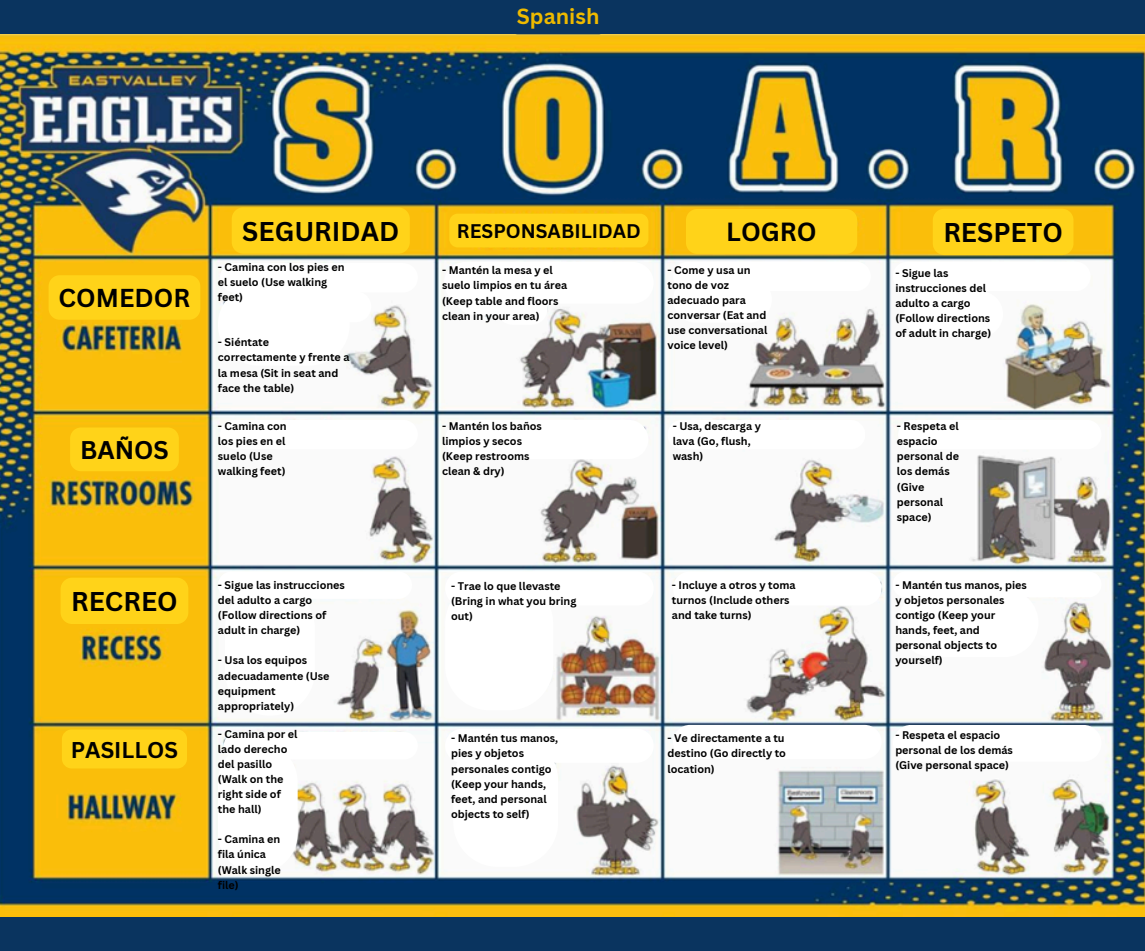
<style>
.page{position:relative;width:1145px;height:951px;background:#fff}
.page>*{position:absolute;margin:0;border:0;box-sizing:border-box;transform-origin:0 0}
.t1{font:700 26.4px "Canva Sans";color:#000}
.t2{font:700 25.53px "Canva Sans";color:#000}
.t3{font:700 25.2px "Canva Sans";color:#000}
.t4{font:700 24.9px "Canva Sans";color:#000}
.t5{font:700 22.2px "Canva Sans";color:#000}
.t6{font:700 21.3px "Canva Sans";color:#eeba00}
.t7{font:700 19.2px "Canva Sans";color:#000}
.t8{font:700 10.8px/15.1px "Canva Sans";color:#000}
</style>
<div class="page">
<div style="left:0;top:0;width:1145px;height:950px;background:#0a345f"></div>
<img style="left:0;top:35px;width:1145px;height:881px">
<div style="left:232px;top:207px;width:178px;height:47px;background:#ffd319;border-radius:12px"></div>
<div style="left:449px;top:214px;width:199px;height:33px;background:#ffd319;border-radius:8px"></div>
<div style="left:686px;top:209px;width:171px;height:45px;background:#ffd319"></div>
<div style="left:933px;top:209px;width:140px;height:46px;background:#ffd319;border-radius:12px"></div>
<div style="left:49px;top:275px;width:151px;height:45px;background:#ffd319;border-radius:11px"></div>
<div style="left:70px;top:427px;width:109px;height:44px;background:#ffd319"></div>
<div style="left:61px;top:577px;width:127px;height:47px;background:#ffd319"></div>
<div style="left:62px;top:729px;width:125px;height:39px;background:#ffd319;border-radius:10px"></div>
<div style="left:218px;top:571px;width:194px;height:28px;background:#fff"></div>
<div style="left:445px;top:420px;width:203px;height:39px;background:#fff"></div>
<div style="left:893px;top:261px;width:197px;height:30px;background:#fff;border-radius:15px"></div>
<div style="left:904px;top:291px;width:99px;height:46px;background:#fff;border-radius:23px"></div>
<div style="left:673px;top:261px;width:198px;height:30px;background:#fff;border-radius:15px"></div>
<div style="left:673px;top:277px;width:99px;height:46px;background:#fff;border-radius:23px"></div>
<div style="left:667px;top:420px;width:198px;height:29px;background:#fff;border-radius:15px"></div>
<div style="left:898px;top:420px;width:203px;height:29px;background:#fff;border-radius:15px"></div>
<div style="left:673px;top:571px;width:208px;height:34px;background:#fff;border-radius:17px"></div>
<svg style="left:893px;top:571px;width:208px;height:86px;background:#f4f3f1"></svg>
<div style="left:893px;top:724px;width:208px;height:37px;background:#fff"></div>
<div style="left:673px;top:724px;width:208px;height:35px;background:#fff;border-radius:17px"></div>
<div style="left:445px;top:571px;width:209px;height:34px;background:#fff;border-radius:17px"></div>
<div style="left:445px;top:728px;width:209px;height:34px;background:#fff;border-radius:17px"></div>
<div style="left:220px;top:419px;width:198px;height:30px;background:#fff;border-radius:15px"></div>
<div style="left:445px;top:579px;width:108px;height:131px;background:#fff;border-radius:45px"></div>
<svg style="left:218px;top:732px;width:200px;height:141px;background:#e2e0db"></svg>
<div style="left:225px;top:584px;width:90px;height:131px;background:#fff;border-radius:45px"></div>
<div style="left:453px;top:735px;width:105px;height:131px;background:#fff;border-radius:45px"></div>
<div style="left:220px;top:263px;width:198px;height:29px;background:#fff;border-radius:15px"></div>
<div style="left:218px;top:284px;width:153px;height:81px;background:#fff"></div>
<svg style="left:444px;top:262px;width:210px;height:63px;background:#fbfbf9"></svg>
<p class="t6" style="left:517px;top:1px;width:84px">Spanish</p>
<h2 class="t3" style="left:59px;top:280px;width:133px">COMEDOR</h2>
<h1 class="t4" style="left:80px;top:432px;width:90px">BAÑOS</h1>
<p class="t1" style="left:71px;top:582px;width:108px">RECREO</p>
<p class="t5" style="left:71px;top:733px;width:109px">PASILLOS</p>
<p class="t1" style="left:242px;top:212px;width:158px">SEGURIDAD</p>
<h1 class="t7" style="left:457px;top:217px;width:185px">RESPONSABILIDAD</h1>
<h1 class="t2" style="left:726px;top:214px;width:92px">LOGRO</h1>
<h1 class="t1" style="left:943px;top:214px;width:121px">RESPETO</h1>
<p class="t8" style="left:218px;top:259px;width:128px">- Camina con los pies en el suelo (Use walking feet)</p>
<p class="t8" style="left:218px;top:334px;width:133px">- Siéntate correctamente y frente a la mesa (Sit in seat and face the table)</p>
<p class="t8" style="left:218px;top:418px;width:70px">- Camina con los pies en el suelo (Use walking feet)</p>
<p class="t8" style="left:218px;top:577px;width:129px">- Sigue las instrucciones del adulto a cargo (Follow directions of adult in charge)</p>
<h4 class="t8" style="left:218px;top:652px;width:113px">- Usa los equipos adecuadamente (Use equipment appropriately)</h4>
<p class="t8" style="left:218px;top:726px;width:81px">- Camina por el lado derecho del pasillo (Walk on the right side of the hall)</p>
<p class="t8" style="left:218px;top:831px;width:64px">- Camina en fila única (Walk single file)</p>
<p class="t8" style="left:667px;top:262px;width:101px">- Come y usa un tono de voz adecuado para conversar (Eat and use conversational voice level)</p>
<h1 class="t8" style="left:442px;top:262px;width:127px">- Mantén la mesa y el suelo limpios en tu área (Keep table and floors clean in your area)</h1>
<p class="t8" style="left:895px;top:265px;width:97px">- Sigue las instrucciones del adulto a cargo (Follow directions of adult in charge)</p>
<p class="t8" style="left:442px;top:418px;width:101px">- Mantén los baños limpios y secos (Keep restrooms clean &amp; dry)</p>
<p class="t8" style="left:673px;top:418px;width:90px">- Usa, descarga y lava (Go, flush, wash)</p>
<p class="t8" style="left:897px;top:418px;width:64px">- Respeta el espacio personal de los demás (Give personal space)</p>
<p class="t8" style="left:451px;top:577px;width:127px">- Trae lo que llevaste (Bring in what you bring out)</p>
<h1 class="t8" style="left:672px;top:577px;width:125px">- Incluye a otros y toma turnos (Include others and take turns)</h1>
<p class="t8" style="left:895px;top:577px;width:133px">- Mantén tus manos, pies y objetos personales contigo (Keep your hands, feet, and personal objects to yourself)</p>
<p class="t8" style="left:451px;top:730px;width:109px">- Mantén tus manos, pies y objetos personales contigo (Keep your hands, feet, and personal objects to self)</p>
<p class="t8" style="left:667px;top:730px;width:120px">- Ve directamente a tu destino (Go directly to location)</p>
<p class="t8" style="left:895px;top:727px;width:119px">- Respeta el espacio personal de los demás (Give personal space)</p>
</div>
